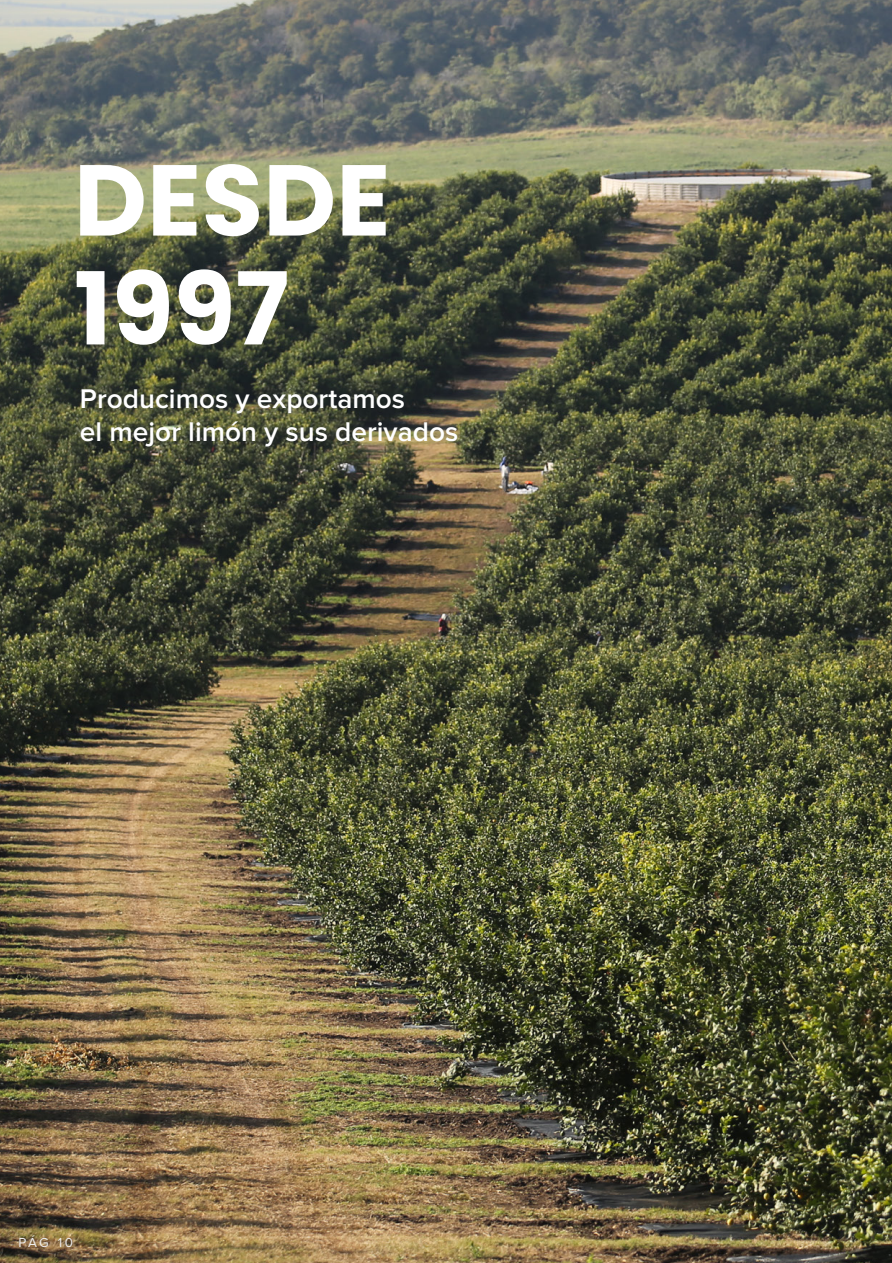
<style>
.page{position:relative;width:892px;height:1263px;background:#fff}
.page>*{position:absolute;margin:0;border:0;box-sizing:border-box;transform-origin:0 0}
.t1{font:700 100.5px/108.9px "Poppins";color:#fff}
.t2{font:600 28.05px/33px "Proxima Nova";color:#fff}
.t3{font:13.5px "Proxima Nova";color:#eeeded}
</style>
<div class="page">
<img style="left:0;top:0;width:892px;height:1263px">
<img style="left:863px;top:530px;width:29px;height:455px">
<h1 class="t1" style="left:74px;top:146px;width:318px">DESDE<br>1997</h1>
<p class="t2" style="left:80px;top:383px;width:380px">Producimos y exportamos<br>el mejor limón y sus derivados</p>
<p class="t3" style="left:19px;top:1235px;width:56px">PÁG 10</p>
</div>
